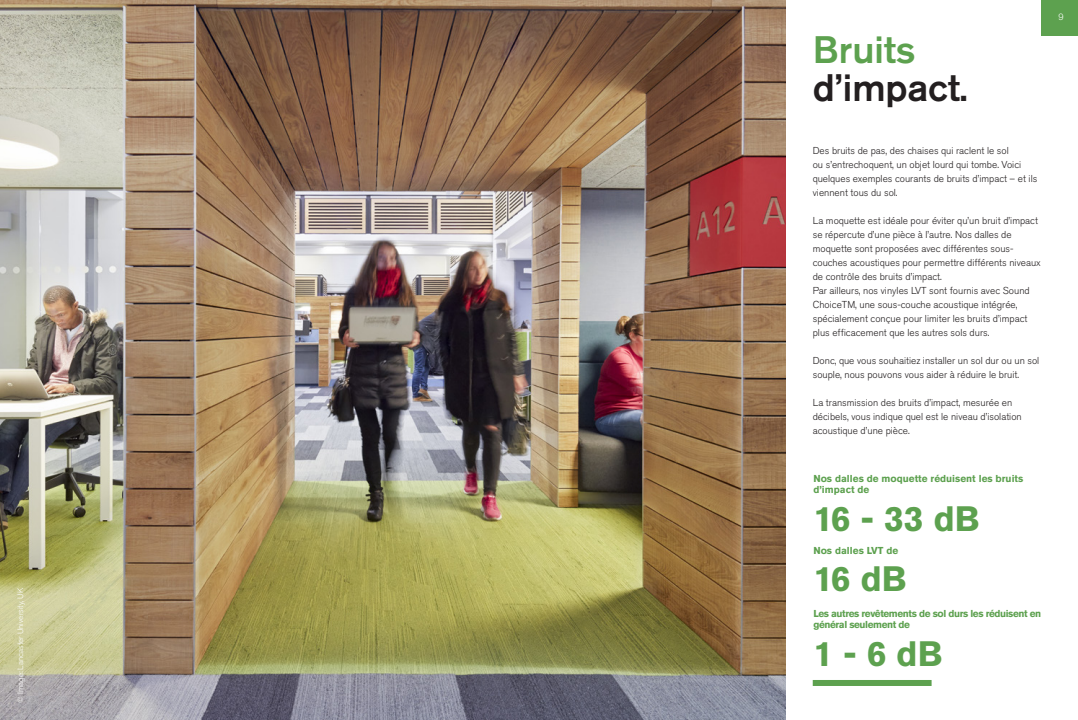
<style>
.page{position:relative;width:1078px;height:720px;background:#fff}
.page>*{position:absolute;margin:0;border:0;box-sizing:border-box;transform-origin:0 0}
.t1{font:500 38px "Akzidenz Grotesk Pro";color:#231f20}
.t2{font:500 38px "Akzidenz Grotesk Pro";color:#5da14f}
.t3{font:700 35px "Akzidenz Grotesk Pro";color:#5da14f}
.t4{font:300 10px/14px "Akzidenz Grotesk Pro";color:#231f20}
.t5{font:700 10px/11.3px "Akzidenz Grotesk Pro";color:#5da14f}
.t6{font:700 10px/11.3px "Akzidenz Grotesk Pro";letter-spacing:-.04em;color:#5da14f}
.t7{font:300 9px "Akzidenz Grotesk Pro";color:#fff}
.t8{font:300 8px "Akzidenz Grotesk Pro";color:#fff}
</style>
<div class="page">
<img style="left:0;top:0;width:785px;height:720px">
<div style="left:1041px;top:0;width:36px;height:36px;background:#5da14f"></div>
<div style="left:812px;top:680px;width:119px;height:6px;background:#5da14f"></div>
<p class="t8" style="left:15px;top:703px;width:116px;rotate:-90deg">© Image: Lancaster University, UK</p>
<h1 class="t2" style="left:812px;top:25px;width:104px">Bruits</h1>
<h1 class="t1" style="left:812px;top:63px;width:157px">d’impact.</h1>
<p class="t4" style="left:812px;top:143px;width:226px">Des bruits de pas, des chaises qui raclent le sol<br>ou s’entrechoquent, un objet lourd qui tombe. Voici quelques exemples courants de bruits d’impact – et ils viennent tous du sol.</p>
<p class="t4" style="left:812px;top:213px;width:229px">La moquette est idéale pour éviter qu’un bruit d’impact se répercute d’une pièce à l’autre. Nos dalles de moquette sont proposées avec différentes sous&shy;couches acoustiques pour permettre différents niveaux de contrôle des bruits d’impact.<br>Par ailleurs, nos vinyles LVT sont fournis avec Sound ChoiceTM, une sous-couche acoustique intégrée, spécialement conçue pour limiter les bruits d’impact plus efficacement que les autres sols durs.</p>
<p class="t4" style="left:812px;top:353px;width:228px">Donc, que vous souhaitiez installer un sol dur ou un sol souple, nous pouvons vous aider à réduire le bruit.</p>
<p class="t4" style="left:812px;top:395px;width:210px">La transmission des bruits d’impact, mesurée en décibels, vous indique quel est le niveau d’isolation acoustique d’une pièce.</p>
<p class="t5" style="left:813px;top:473px;width:211px">Nos dalles de moquette réduisent les bruits d’impact de</p>
<h2 class="t3" style="left:813px;top:496px;width:168px">16 - 33 dB</h2>
<p class="t5" style="left:813px;top:544px;width:86px">Nos dalles LVT de</p>
<h2 class="t3" style="left:813px;top:556px;width:95px">16 dB</h2>
<p class="t6" style="left:813px;top:608px;width:229px">Les autres revêtements de sol durs les réduisent en général seulement de</p>
<h2 class="t3" style="left:813px;top:631px;width:131px">1 - 6 dB</h2>
<p class="t7" style="left:1058px;top:11px;width:7px">9</p>
</div>
